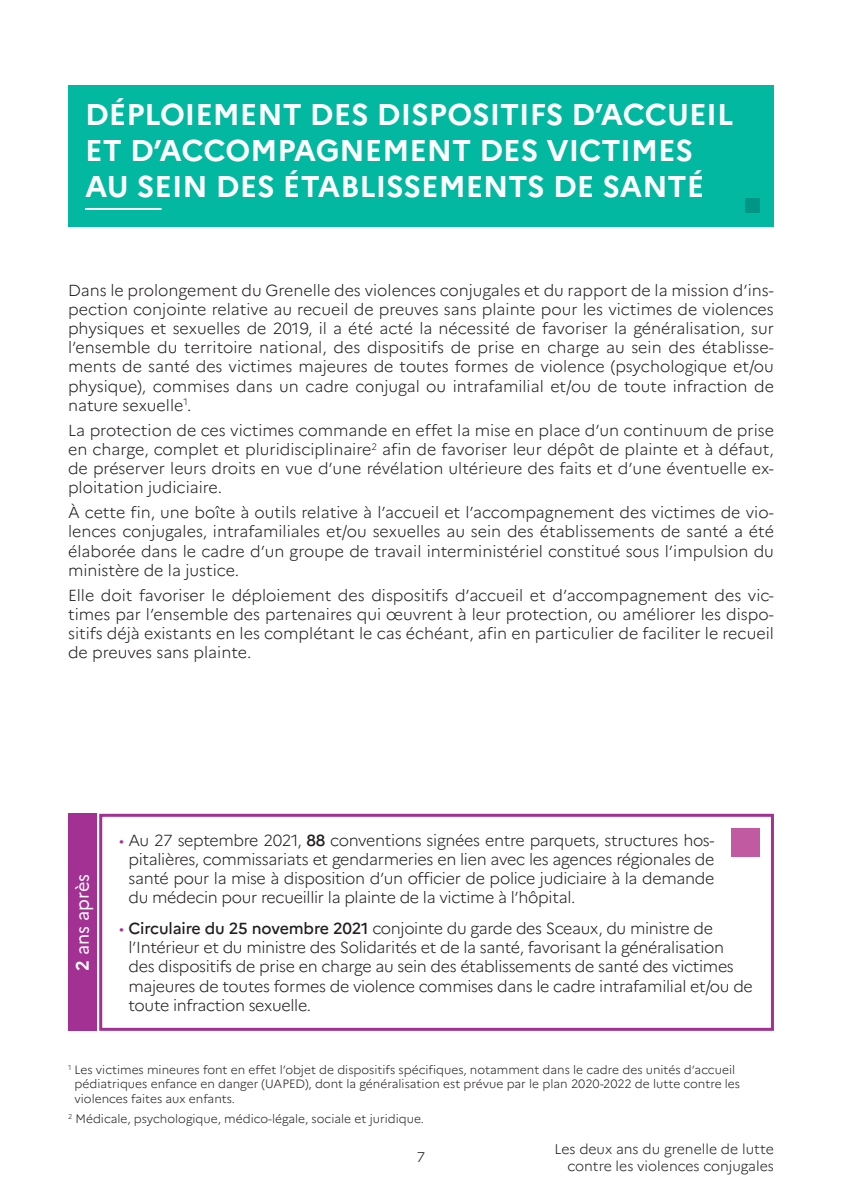
<style>
.page{position:relative;width:842px;height:1191px;background:#fff}
.page>*{position:absolute;margin:0;border:0;box-sizing:border-box;transform-origin:0 0}
.Titres{font:700 30px/36px "Marianne";color:#fff}
.t1{font:18px "Marianne";color:#fff}
.Textes_courants{font:300 16px/19.2px "Marianne";letter-spacing:-.02em;color:#231f20;text-align:justify}
.t2{font:300 14px/16.8px "Marianne";color:#231f20;text-align:right}
.Titres-2{font:300 12px/14.4px "Marianne";color:#231f20}
.s1{font-weight:700}
.s2{color:#a23193}
.s3{font-weight:500}
</style>
<div class="page">
<div style="left:68px;top:85px;width:706px;height:142px;background:#03b8a1"></div>
<hr style="left:85px;top:208px;width:77px;height:2px;background:#fff">
<div style="left:746px;top:198px;width:14px;height:15px;background:#009585"></div>
<div style="left:99px;top:813px;width:675px;height:217px;border:3px solid #a23193"></div>
<div style="left:68px;top:813px;width:28px;height:217px;background:#a23193"></div>
<div style="left:731px;top:828px;width:29px;height:28px;background:#c25aa2"></div>
<p class="Titres" style="left:85px;top:96px;width:650px">DÉPLOIEMENT DES DISPOSITIFS D’ACCUEIL<br>ET D’ACCOMPAGNEMENT DES VICTIMES<br>AU SEIN DES ÉTABLISSEMENTS DE SANTÉ</p>
<p class="Textes_courants" style="left:68px;top:280px;width:707px">Dans le prolongement du Grenelle des violences conjugales et du rapport de la mission d’ins&shy;pection conjointe relative au recueil de preuves sans plainte pour les victimes de violences physiques et sexuelles de 2019, il a été acté la nécessité de favoriser la généralisation, sur l’ensemble du territoire national, des dispositifs de prise en charge au sein des établisse&shy;ments de santé des victimes majeures de toutes formes de violence (psychologique et/ou physique), commises dans un cadre conjugal ou intrafamilial et/ou de toute infraction de nature sexuelle<sup>1</sup>.</p>
<p class="Textes_courants" style="left:68px;top:420px;width:707px">La protection de ces victimes commande en effet la mise en place d’un continuum de prise en charge, complet et pluridisciplinaire<sup>2</sup> afin de favoriser leur dépôt de plainte et à défaut, de préserver leurs droits en vue d’une révélation ultérieure des faits et d’une éventuelle ex&shy;ploitation judiciaire.</p>
<p class="Textes_courants" style="left:68px;top:503px;width:707px">À cette fin, une boîte à outils relative à l’accueil et l’accompagnement des victimes de vio&shy;lences conjugales, intrafamiliales et/ou sexuelles au sein des établissements de santé a été élaborée dans le cadre d’un groupe de travail interministériel constitué sous l’impulsion du ministère de la justice.</p>
<p class="Textes_courants" style="left:68px;top:585px;width:707px">Elle doit favoriser le déploiement des dispositifs d’accueil et d’accompagnement des vic&shy;times par l’ensemble des partenaires qui œuvrent à leur protection, ou améliorer les dispo&shy;sitifs déjà existants en les complétant le cas échéant, afin en particulier de faciliter le recueil de preuves sans plainte.</p>
<p class="t1" style="left:72px;top:970px;width:98px;rotate:-90deg"><span class="s1">2</span> ans après</p>
<p class="Textes_courants" style="left:128px;top:830px;width:587px;text-indent:-9px"><span class="s2">•</span> Au 27 septembre 2021, <span class="s3">88</span> conventions signées entre parquets, structures hos&shy;pitalières, commissariats et gendarmeries en lien avec les agences régionales de santé pour la mise à disposition d’un officier de police judiciaire à la demande du médecin pour recueillir la plainte de la victime à l’hôpital.</p>
<p class="Textes_courants" style="left:128px;top:918px;width:626px;text-align:left;text-indent:-9px"><span class="s2">•</span> <span class="s3">Circulaire du 25 novembre 2021</span> conjointe du garde des Sceaux, du ministre de l’Intérieur et du ministre des Solidarités et de la santé, favorisant la généralisation des dispositifs de prise en charge au sein des établissements de santé des victimes majeures de toutes formes de violence commises dans le cadre intrafamilial et/ou de toute infraction sexuelle.</p>
<p class="Titres-2" style="left:75px;top:1062px;width:667px;text-indent:-6px"><sup>1</sup> Les victimes mineures font en effet l’objet de dispositifs spécifiques, notamment dans le cadre des unités d’accueil pédiatriques enfance en danger (UAPED), dont la généralisation est prévue par le plan 2020-2022 de lutte contre les violences faites aux enfants.</p>
<p class="Titres-2" style="left:68px;top:1111px;width:358px"><sup>2</sup> Médicale, psychologique, médico-légale, sociale et juridique.</p>
<p class="t2" style="left:417px;top:1148px;width:10px">7</p>
<p class="t2" style="left:554px;top:1140px;width:221px">Les deux ans du grenelle de lutte contre les violences conjugales</p>
</div>
